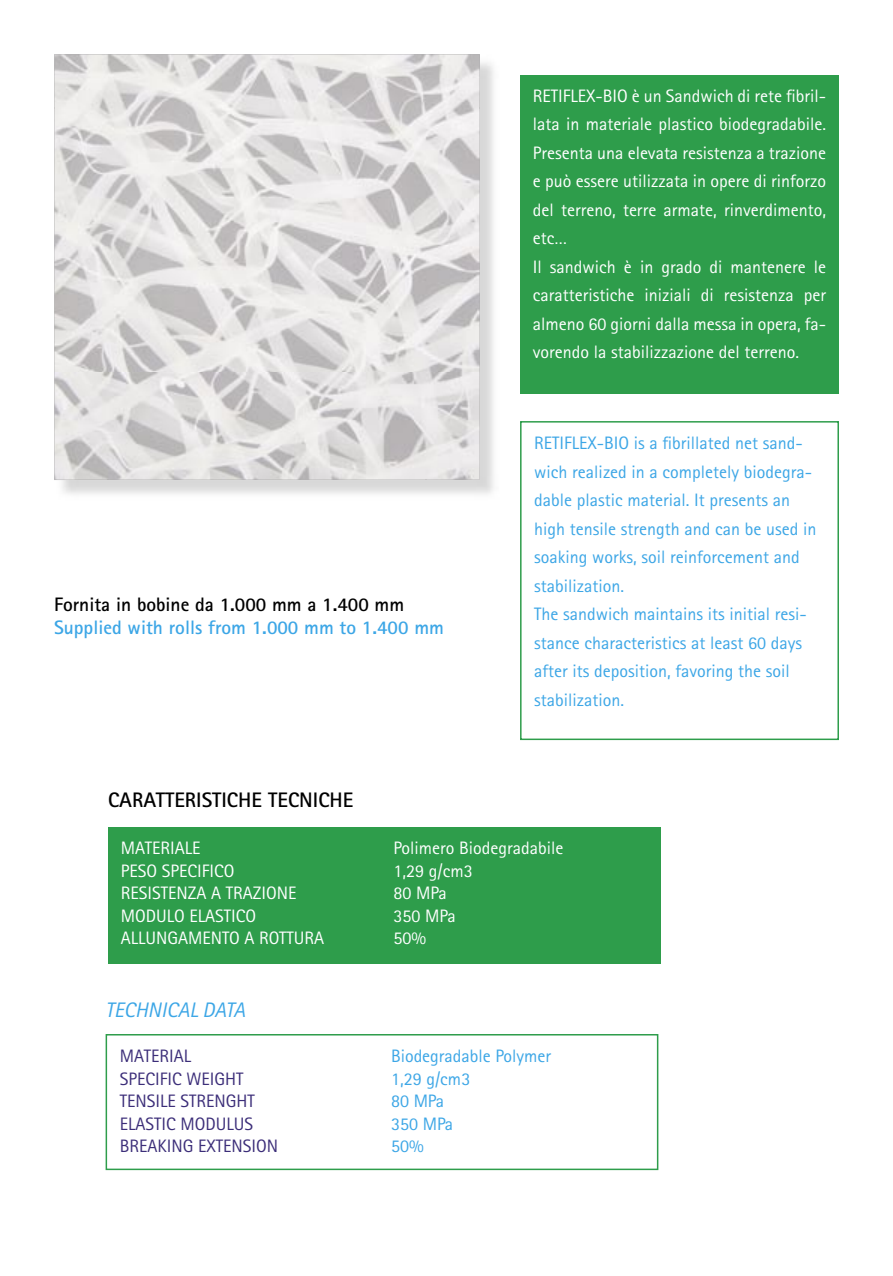
<style>
.page{position:relative;width:893px;height:1276px;background:#fff}
.page>*{position:absolute;margin:0;border:0;box-sizing:border-box;transform-origin:0 0}
.t1{font:700 21px "Rotis Sans Serif";color:#000}
.t2{font:italic 21px "Rotis Sans Serif";color:#3ca6e6}
.t3{font:700 19.5px "Rotis Sans Serif";color:#3ca6e6}
.t4{font:700 19.5px "Rotis Sans Serif";color:#000}
.t5{font:18px/28.5px "Rotis Sans Serif";color:#fff}
.t6{font:18px/28.5px "Rotis Sans Serif";color:#3ca6e6}
.t7{font:18px/22.5px "Rotis Sans Serif";color:#3c2e79}
</style>
<div class="page">
<div style="left:520px;top:75px;width:319px;height:319px;background:#2e9d4b"></div>
<svg style="left:520px;top:421px;width:319px;height:319px"></svg>
<div style="left:108px;top:827px;width:553px;height:136px;background:#2e9d4b"></div>
<svg style="left:106px;top:1034px;width:552px;height:136px"></svg>
<img style="left:108px;top:108px;width:318px;height:318px">
<img style="left:54px;top:54px;width:426px;height:54px">
<img style="left:54px;top:107px;width:54px;height:373px">
<img style="left:426px;top:107px;width:54px;height:373px">
<img style="left:107px;top:426px;width:320px;height:54px">
<p class="t4" style="left:54px;top:592px;width:352px">Fornita in bobine da 1.000 mm a 1.400 mm</p>
<p class="t3" style="left:54px;top:615px;width:391px">Supplied with rolls from 1.000 mm to 1.400 mm</p>
<p class="t1" style="left:108px;top:786px;width:247px">CARATTERISTICHE TECNICHE</p>
<p class="t5" style="left:533px;top:81px;width:295px">RETIFLEX-BIO è un Sandwich di rete fibril&shy;lata in materiale plastico biodegradabile.<br>Presenta una elevata resistenza a trazione e può essere utilizzata in opere di rinforzo del terreno, terre armate, rinverdimento, etc…<br>Il sandwich è in grado di mantenere le caratteristiche iniziali di resistenza per almeno 60 giorni dalla messa in opera, fa&shy;vorendo la stabilizzazione del terreno.</p>
<p class="t6" style="left:534px;top:428px;width:284px">RETIFLEX-BIO is a fibrillated net sand&shy;wich realized in a completely biodegra&shy;dable plastic material. It presents an high tensile strength and can be used in soaking works, soil reinforcement and stabilization.<br>The sandwich maintains its initial resi&shy;stance characteristics at least 60 days after its deposition, favoring the soil stabilization.</p>
<p class="t5" style="left:121px;top:836px;width:205px;line-height:22.5px">MATERIALE<br>PESO SPECIFICO<br>RESISTENZA A TRAZIONE<br>MODULO ELASTICO<br>ALLUNGAMENTO A ROTTURA</p>
<p class="t5" style="left:393px;top:836px;width:171px;line-height:22.5px">Polimero Biodegradabile<br>1,29 g/cm3<br>80 MPa<br>350 MPa<br>50%</p>
<p class="t2" style="left:106px;top:997px;width:141px">TECHNICAL DATA</p>
<p class="t7" style="left:120px;top:1044px;width:160px">MATERIAL<br>SPECIFIC WEIGHT<br>TENSILE STRENGHT<br>ELASTIC MODULUS<br>BREAKING EXTENSION</p>
<p class="t6" style="left:391px;top:1044px;width:162px;line-height:22.5px">Biodegradable Polymer<br>1,29 g/cm3<br>80 MPa<br>350 MPa<br>50%</p>
</div>
